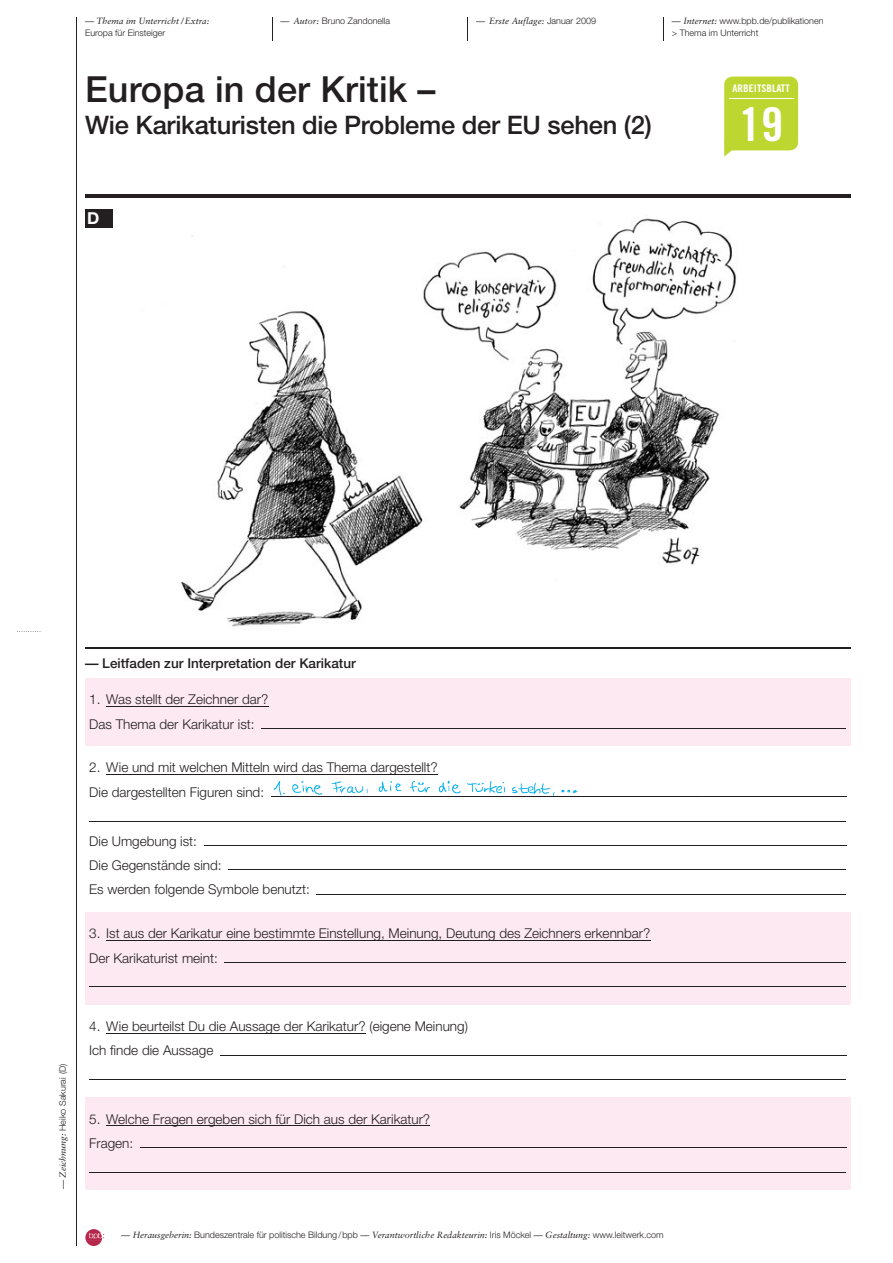
<style>
.page{position:relative;width:893px;height:1263px;background:#fff}
.page>*{position:absolute;margin:0;border:0;box-sizing:border-box;transform-origin:0 0}
.t1{font:46.5px "Trade Gothic Bold Cond Twenty";color:#fff;scale:1.07 1}
.t2{font:500 36px "Helvetica Neue";letter-spacing:.005em;color:#231f20}
.t3{font:500 25.5px "Helvetica Neue";letter-spacing:-.01em;color:#231f20}
.t4{font:700 16.5px "Helvetica Neue";color:#fff}
.t5{font:300 13.5px/24.5px "Helvetica Neue";color:#231f20}
.t6{font:500 13.5px "Helvetica Neue";color:#231f20}
.t7{font:10.5px "Trade Gothic Bold Cond Twenty";color:#fff;scale:1.07 1}
.t8{font:300 9px/12px "Helvetica Neue";color:#231f20}
.t9{font:italic 9px "Sabon";color:#231f20}
.s1{font-family:"Sabon";font-weight:400;font-style:italic}
.s2{font-family:"Helvetica Neue";font-weight:300;font-style:normal}
</style>
<div class="page">
<svg style="left:17px;top:631px;width:24px;height:1px"></svg>
<hr style="left:76px;top:17px;width:1px;height:1229px;background:#231f20">
<svg style="left:85px;top:1229px;width:19px;height:17px"></svg>
<svg style="left:272px;top:17px;width:1px;height:23px"></svg>
<svg style="left:467px;top:17px;width:1px;height:23px"></svg>
<svg style="left:663px;top:17px;width:1px;height:23px"></svg>
<hr style="left:85px;top:195px;width:765px;height:3px;background:#231f20">
<div style="left:724px;top:77px;width:74px;height:73px;background:#bed630;border-radius:9px"></div>
<svg style="left:724px;top:141px;width:13px;height:16px"></svg>
<hr style="left:729px;top:98px;width:65px;height:1px;background:#fff">
<div style="left:85px;top:678px;width:765px;height:44px;background:#fce9f1"></div>
<div style="left:85px;top:702px;width:765px;height:44px;background:#fce9f1"></div>
<div style="left:85px;top:912px;width:765px;height:44px;background:#fce9f1"></div>
<div style="left:85px;top:936px;width:765px;height:44px;background:#fce9f1"></div>
<div style="left:85px;top:961px;width:765px;height:44px;background:#fce9f1"></div>
<div style="left:85px;top:1097px;width:765px;height:44px;background:#fce9f1"></div>
<div style="left:85px;top:1122px;width:765px;height:44px;background:#fce9f1"></div>
<div style="left:85px;top:1146px;width:765px;height:44px;background:#fce9f1"></div>
<hr style="left:106px;top:706px;width:162px;height:1px;background:#231f20">
<hr style="left:106px;top:774px;width:332px;height:1px;background:#231f20">
<hr style="left:106px;top:940px;width:544px;height:1px;background:#231f20">
<hr style="left:106px;top:1033px;width:260px;height:1px;background:#231f20">
<hr style="left:106px;top:1125px;width:324px;height:1px;background:#231f20">
<hr style="left:261px;top:728px;width:585px;height:1px;background:#231f20">
<hr style="left:271px;top:796px;width:575px;height:1px;background:#231f20">
<hr style="left:89px;top:821px;width:757px;height:1px;background:#231f20">
<hr style="left:204px;top:845px;width:642px;height:1px;background:#231f20">
<hr style="left:228px;top:870px;width:618px;height:1px;background:#231f20">
<hr style="left:317px;top:894px;width:529px;height:1px;background:#231f20">
<hr style="left:225px;top:962px;width:621px;height:1px;background:#231f20">
<hr style="left:89px;top:987px;width:757px;height:1px;background:#231f20">
<hr style="left:220px;top:1055px;width:626px;height:1px;background:#231f20">
<hr style="left:89px;top:1079px;width:757px;height:1px;background:#231f20">
<hr style="left:140px;top:1147px;width:706px;height:1px;background:#231f20">
<hr style="left:89px;top:1172px;width:757px;height:1px;background:#231f20">
<hr style="left:85px;top:647px;width:765px;height:2px;background:#231f20">
<img style="left:181px;top:215px;width:555px;height:412px">
<div style="left:85px;top:210px;width:28px;height:18px;background:#231f20"></div>
<img style="left:273px;top:780px;width:430px;height:17px">
<p class="t9" style="left:85px;top:16px;width:126px">— Thema im Unterricht /Extra:</p>
<p class="t8" style="left:85px;top:27px;width:82px">Europa für Einsteiger</p>
<p class="t8" style="left:281px;top:15px;width:111px"><span class="s1">— Autor:</span> Bruno Zandonella</p>
<p class="t9" style="left:476px;top:16px;width:121px">— Erste Auflage: <span class="s2">Januar 2009</span></p>
<p class="t8" style="left:672px;top:15px;width:153px"><span class="s1">— Internet:</span> www.bpb.de/publikationen &gt; Thema im Unterricht</p>
<h2 class="t2" style="left:85px;top:68px;width:352px">Europa in der Kritik –</h2>
<h3 class="t3" style="left:85px;top:110px;width:568px">Wie Karikaturisten die Probleme der EU sehen (2)</h3>
<p class="t7" style="left:733px;top:81px;width:55px">ARBEITSBLATT</p>
<h1 class="t1" style="left:739px;top:96px;width:43px">19</h1>
<p class="t4" style="left:87px;top:208px;width:14px">D</p>
<p class="t6" style="left:85px;top:655px;width:272px">— Leitfaden zur Interpretation der Karikatur</p>
<p class="t5" style="left:89px;top:687px;width:181px">1. Was stellt der Zeichner dar?<br>Das Thema der Karikatur ist:</p>
<p class="t5" style="left:89px;top:755px;width:350px">2. Wie und mit welchen Mitteln wird das Thema dargestellt?<br>Die dargestellten Figuren sind:</p>
<p class="t5" style="left:89px;top:828px;width:222px">Die Umgebung ist:<br>Die Gegenstände sind:<br>Es werden folgende Symbole benutzt:</p>
<p class="t5" style="left:89px;top:921px;width:563px">3. Ist aus der Karikatur eine bestimmte Einstellung, Meinung, Deutung des Zeichners erkennbar?<br>Der Karikaturist meint:</p>
<p class="t8" style="left:57px;top:1188px;width:126px;rotate:-90deg"><span class="s1">— Zeichnung:</span> Heiko Sakurai (D)</p>
<p class="t5" style="left:89px;top:1013px;width:380px">4. Wie beurteilst Du die Aussage der Karikatur? (eigene Meinung)<br>Ich finde die Aussage</p>
<p class="t5" style="left:89px;top:1106px;width:342px">5. Welche Fragen ergeben sich für Dich aus der Karikatur?<br>Fragen:</p>
<p class="t8" style="left:121px;top:1229px;width:544px"><span class="s1">— Herausgeberin:</span> Bundeszentrale für politische Bildung / bpb <span class="s1">— Verantwortliche Redakteurin:</span> Iris Möckel <span class="s1">— Gestaltung:</span> www.leitwerk.com</p>
</div>
